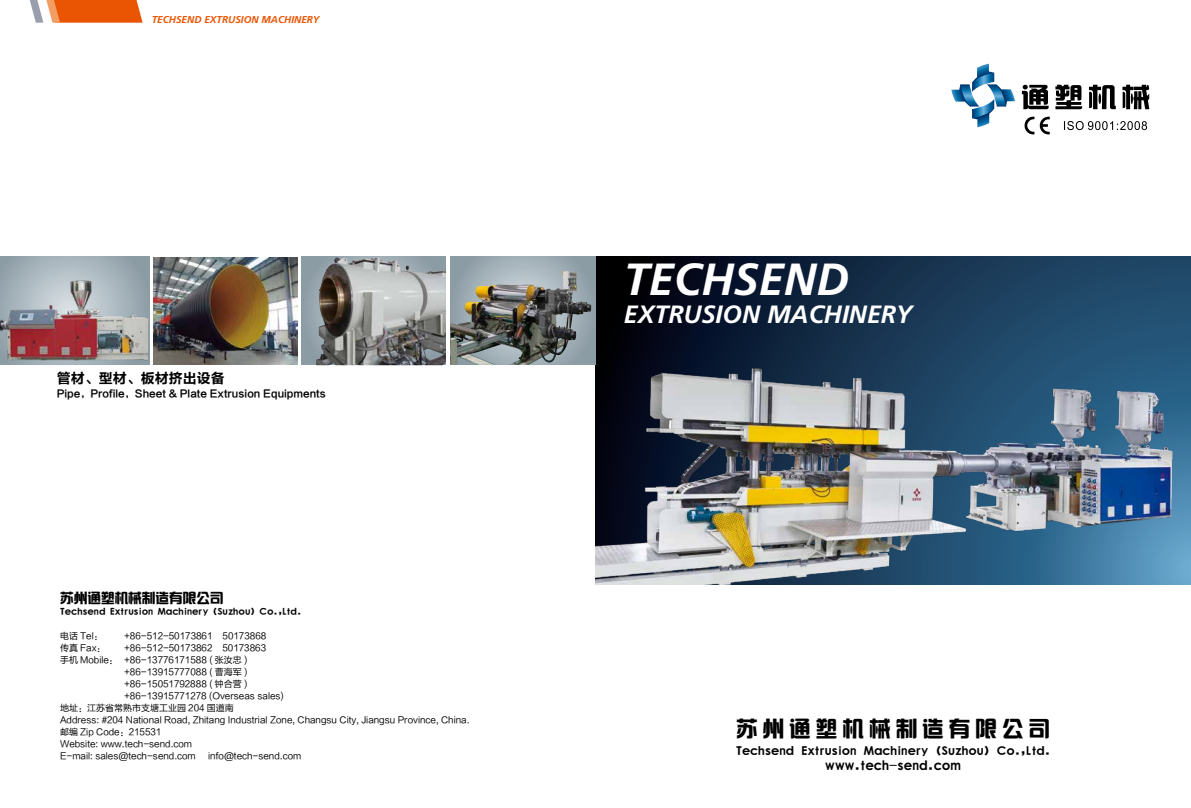
<style>
.page{position:relative;width:1191px;height:808px;background:#fff}
.page>*{position:absolute;margin:0;border:0;box-sizing:border-box;transform-origin:0 0}
.t1{font:italic 700 45px "Frutiger";color:#fff}
.t2{font:italic 700 25px "Frutiger";color:#fff}
.t3{font:21.6px "hzgb";letter-spacing:.23em;color:#000}
.t4{font:14px "FZLTCHK ZJRB GBK1 0";color:#000}
.t5{font:13.7px "hzgb";color:#000}
.t6{font:12px "hzgb";color:#000}
.t7{font:11px "hzgb";color:#000;scale:1.05 1}
.t8{font:10px "FZLTCHK ZJRB GBK1 0";color:#000}
.t9{font:italic 700 10px "Frutiger";color:#ea5504}
.t10{font:9px "FZLTHK ZJRB GBK1 0";color:#000}
.t11{font:8.6px "hzgb";color:#000;scale:1.05 1}
</style>
<div class="page">
<svg style="left:29px;top:0;width:114px;height:23px;background:#e8783c"></svg>
<svg style="left:595px;top:257px;width:596px;height:91px;background:#142d47"></svg>
<img style="left:154px;top:257px;width:144px;height:108px">
<svg style="left:450px;top:257px;width:145px;height:108px;background:#98a6af"></svg>
<img style="left:450px;top:271px;width:141px;height:94px">
<svg style="left:0;top:257px;width:150px;height:12px;background:#9eacb4"></svg>
<img style="left:0;top:269px;width:150px;height:96px">
<div style="left:302px;top:257px;width:144px;height:108px;background:#8e9da6"></div>
<img style="left:316px;top:257px;width:130px;height:108px">
<svg style="left:951px;top:63px;width:199px;height:72px"></svg>
<img style="left:595px;top:348px;width:596px;height:236px">
<p class="t9" style="left:152px;top:14px;width:169px">TECHSEND EXTRUSION MACHINERY</p>
<h3 class="t4" style="left:57px;top:371px;width:169px">管材、型材、板材挤出设备</h3>
<p class="t8" style="left:57px;top:388px;width:271px">Pipe，Profile，Sheet &amp; Plate Extrusion Equipments</p>
<h3 class="t5" style="left:60px;top:591px;width:165px">苏州通塑机械制造有限公司</h3>
<p class="t11" style="left:60px;top:607px;width:231px">Techsend Extrusion Machinery (Suzhou) Co.,Ltd.</p>
<p class="t10" style="left:60px;top:630px;width:44px">电话 Tel：</p>
<p class="t10" style="left:124px;top:630px;width:144px">+86-512-50173861 50173868</p>
<p class="t10" style="left:60px;top:642px;width:47px">传真 Fax：</p>
<p class="t10" style="left:124px;top:642px;width:144px">+86-512-50173862 50173863</p>
<p class="t10" style="left:60px;top:654px;width:189px">手机 Mobile： +86-13776171588 ( 张汝忠 )</p>
<p class="t10" style="left:124px;top:666px;width:125px">+86-13915777088 ( 曹海军 )</p>
<p class="t10" style="left:124px;top:678px;width:125px">+86-15051792888 ( 钟合营 )</p>
<p class="t10" style="left:124px;top:690px;width:161px">+86-13915771278 (Overseas sales)</p>
<p class="t10" style="left:60px;top:702px;width:175px">地址：江苏省常熟市支塘工业园 204 国道南</p>
<p class="t10" style="left:60px;top:714px;width:411px">Address: #204 National Road, Zhitang Industrial Zone, Changsu City, Jiangsu Province, China.</p>
<p class="t10" style="left:60px;top:726px;width:103px">邮编 Zip Code：215531</p>
<p class="t10" style="left:60px;top:738px;width:134px">Website: www.tech-send.com</p>
<p class="t10" style="left:60px;top:750px;width:137px">E-mail: sales@tech-send.com</p>
<p class="t10" style="left:208px;top:750px;width:94px">info@tech-send.com</p>
<h1 class="t1" style="left:624px;top:253px;width:227px">TECHSEND</h1>
<h2 class="t2" style="left:624px;top:300px;width:290px">EXTRUSION MACHINERY</h2>
<h3 class="t3" style="left:736px;top:717px;width:316px">苏州通塑机械制造有限公司</h3>
<p class="t7" style="left:736px;top:745px;width:301px">Techsend Extrusion Machinery (Suzhou) Co.,Ltd.</p>
<h3 class="t6" style="left:825px;top:760px;width:137px">www.tech-send.com</h3>
</div>
